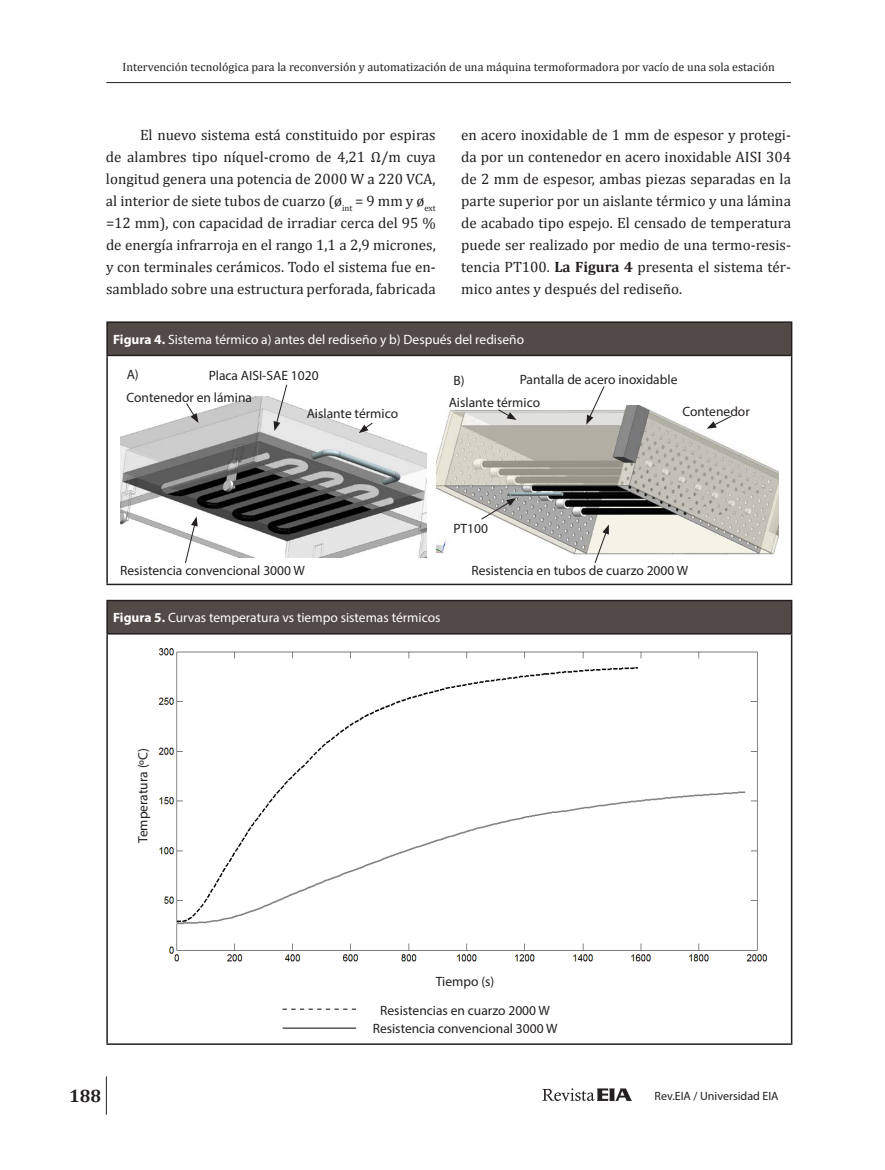
<style>
.page{position:relative;width:885px;height:1170px;background:#fff}
.page>*{position:absolute;margin:0;border:0;box-sizing:border-box;transform-origin:0 0}
.t1{font:700 18px "Cambria";color:#231f20}
.t2{font:15px/22px "Cambria";color:#231f20;text-align:justify}
.t3{font:13.5px/28.8px "Myriad Pro";color:#231f20;text-align:center}
.t4{font:13.5px "Myriad Pro";color:#fff}
.t5{font:12px "Cambria";color:#231f20}
.t6{font:12px "Myriad Pro";color:#231f20}
.s1{font-weight:700}
</style>
<div class="page">
<hr style="left:106px;top:82px;width:684px;height:1px;background:#231f20">
<hr style="left:106px;top:1076px;width:1px;height:38px;background:#231f20">
<svg style="left:542px;top:1088px;width:90px;height:12px"></svg>
<div style="left:107px;top:322px;width:684px;height:33px;background:#524a47"></div>
<hr style="left:106px;top:356px;width:2px;height:227px;background:#231f20">
<hr style="left:790px;top:356px;width:2px;height:227px;background:#231f20">
<hr style="left:106px;top:583px;width:686px;height:2px;background:#231f20">
<hr style="left:106px;top:323px;width:2px;height:31px;background:#231f20">
<hr style="left:106px;top:321px;width:686px;height:2px;background:#231f20">
<hr style="left:790px;top:323px;width:2px;height:31px;background:#231f20">
<hr style="left:106px;top:354px;width:686px;height:2px;background:#231f20">
<img style="left:436px;top:406px;width:342px;height:149px">
<img style="left:120px;top:396px;width:306px;height:161px">
<svg style="left:185px;top:402px;width:13px;height:21px"></svg>
<svg style="left:273px;top:384px;width:14px;height:47px"></svg>
<svg style="left:359px;top:422px;width:14px;height:11px"></svg>
<svg style="left:184px;top:516px;width:14px;height:47px"></svg>
<svg style="left:586px;top:386px;width:19px;height:38px"></svg>
<svg style="left:497px;top:409px;width:19px;height:11px"></svg>
<svg style="left:706px;top:415px;width:26px;height:13px"></svg>
<svg style="left:480px;top:498px;width:36px;height:22px"></svg>
<svg style="left:594px;top:524px;width:15px;height:39px"></svg>
<div style="left:107px;top:600px;width:684px;height:33px;background:#524a47"></div>
<hr style="left:106px;top:634px;width:2px;height:409px;background:#231f20">
<hr style="left:790px;top:634px;width:2px;height:409px;background:#231f20">
<hr style="left:106px;top:1043px;width:686px;height:1px;background:#231f20">
<hr style="left:106px;top:601px;width:2px;height:32px;background:#231f20">
<hr style="left:106px;top:599px;width:686px;height:2px;background:#231f20">
<hr style="left:790px;top:601px;width:2px;height:32px;background:#231f20">
<hr style="left:106px;top:633px;width:686px;height:1px;background:#231f20">
<img style="left:158px;top:648px;width:608px;height:314px">
<svg style="left:282px;top:1008px;width:74px;height:1px"></svg>
<hr style="left:282px;top:1027px;width:74px;height:1px;background:#231f20">
<p class="t5" style="left:122px;top:60px;width:653px">Intervención tecnológica para la reconversión y automatización de una máquina termoformadora por vacío de una sola estación</p>
<p class="t2" style="left:106px;top:124px;width:331px;text-indent:34px">El nuevo sistema está constituido por espiras de alambres tipo níquel-cromo de 4,21 Ω/m cuya longitud genera una potencia de 2000 W a 220 VCA, al interior de siete tubos de cuarzo (ø<sub>int</sub> = 9 mm y ø<sub>ext </sub>=12 mm), con capacidad de irradiar cerca del 95 % de energía infrarroja en el rango 1,1 a 2,9 micrones, y con terminales cerámicos. Todo el sistema fue en&shy;samblado sobre una estructura perforada, fabricada</p>
<p class="t2" style="left:461px;top:124px;width:331px">en acero inoxidable de 1 mm de espesor y protegi&shy;da por un contenedor en acero inoxidable AISI 304 de 2 mm de espesor, ambas piezas separadas en la parte superior por un aislante térmico y una lámina de acabado tipo espejo. El censado de temperatura puede ser realizado por medio de una termo-resis&shy;tencia PT100. <span class="s1">La Figura 4</span> presenta el sistema tér&shy;mico antes y después del rediseño.</p>
<p class="t4" style="left:113px;top:331px;width:412px"><span class="s1">Figura 4.</span> Sistema térmico a) antes del rediseño y b) Después del rediseño</p>
<p class="t3" style="left:127px;top:359px;width:13px">A)</p>
<p class="t3" style="left:209px;top:361px;width:111px">Placa AISI-SAE 1020</p>
<p class="t3" style="left:307px;top:399px;width:93px">Aislante térmico</p>
<p class="t3" style="left:126px;top:383px;width:127px">Contenedor en lámina</p>
<p class="t3" style="left:453px;top:366px;width:13px">B)</p>
<p class="t3" style="left:519px;top:365px;width:159px">Pantalla de acero inoxidable</p>
<p class="t3" style="left:448px;top:387px;width:93px">Aislante térmico</p>
<p class="t3" style="left:682px;top:396px;width:69px">Contenedor</p>
<p class="t3" style="left:120px;top:555px;width:186px">Resistencia convencional 3000 W</p>
<p class="t3" style="left:453px;top:514px;width:36px">PT100</p>
<p class="t3" style="left:471px;top:555px;width:218px">Resistencia en tubos de cuarzo 2000 W</p>
<p class="t4" style="left:113px;top:609px;width:329px"><span class="s1">Figura 5.</span> Curvas temperatura vs tiempo sistemas térmicos</p>
<p class="t3" style="left:128px;top:843px;width:97px;rotate:-90deg">Temperatura (ºC)</p>
<p class="t1" style="left:69px;top:1082px;width:33px">188</p>
<p class="t3" style="left:380px;top:967px;width:171px">Tiempo (s)<br>Resistencias en cuarzo 2000 W</p>
<p class="t3" style="left:372px;top:1014px;width:186px">Resistencia convencional 3000 W</p>
<p class="t6" style="left:654px;top:1087px;width:125px">Rev.EIA / Universidad EIA</p>
</div>
